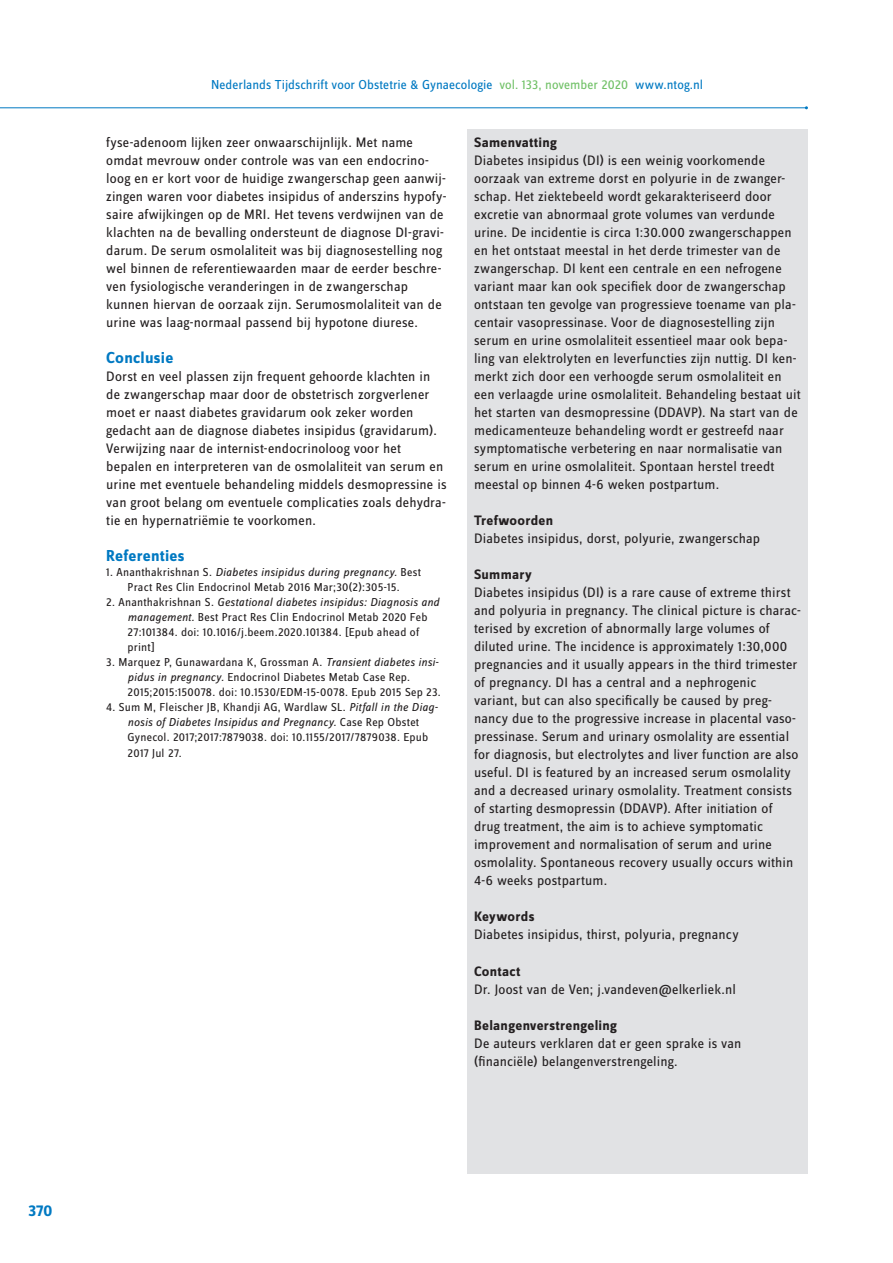
<style>
.page{position:relative;width:893px;height:1263px;background:#fff}
.page>*{position:absolute;margin:0;border:0;box-sizing:border-box;transform-origin:0 0}
.t1{font:700 16.5px "Zine Sans Dis";letter-spacing:.015em;color:#0079c2}
.t2{font:14.25px/18px "Zine Sans Dis";letter-spacing:.01em;color:#231f20}
.t3{font:700 14.25px "Zine Sans Dis";letter-spacing:.02em;color:#231f20}
.t4{font:13.5px "Zine Sans Dis";letter-spacing:.005em;color:#0079c2}
.t5{font:12px/15px "Zine Sans Dis";letter-spacing:.02em;color:#231f20}
.s1{color:#71c167}
.s2{font-style:italic}
</style>
<div class="page">
<hr style="left:0;top:107px;width:806px;height:1px;background:#0079c2">
<div style="left:468px;top:129px;width:340px;height:1044px;background:#e1e2e4"></div>
<p class="t1" style="left:28px;top:1202px;width:25px">370</p>
<p class="t4" style="left:211px;top:78px;width:494px">Nederlands Tijdschrift voor Obstetrie &amp; Gynaecologie <span class="s1">vol. 133, november 2020</span> www.ntog.nl</p>
<p class="t2" style="left:106px;top:134px;width:342px">fyse-adenoom lijken zeer onwaarschijnlijk. Met name omdat mevrouw onder controle was van een endocrino&shy;loog en er kort voor de huidige zwangerschap geen aanwij&shy;zingen waren voor diabetes insipidus of anderszins hypofy&shy;saire afwijkingen op de MRI. Het tevens verdwijnen van de klachten na de bevalling ondersteunt de diagnose DI-gravi&shy;darum. De serum osmolaliteit was bij diagnosestelling nog wel binnen de referentiewaarden maar de eerder beschre&shy;ven fysiologische veranderingen in de zwangerschap kunnen hiervan de oorzaak zijn. Serumosmolaliteit van de urine was laag-normaal passend bij hypotone diurese.</p>
<p class="t1" style="left:106px;top:350px;width:69px">Conclusie</p>
<p class="t2" style="left:106px;top:368px;width:342px">Dorst en veel plassen zijn frequent gehoorde klachten in de zwangerschap maar door de obstetrisch zorgverlener moet er naast diabetes gravidarum ook zeker worden gedacht aan de diagnose diabetes insipidus (gravidarum).<br>Verwijzing naar de internist-endocrinoloog voor het bepalen en interpreteren van de osmolaliteit van serum en urine met eventuele behandeling middels desmopressine is van groot belang om eventuele complicaties zoals dehydra&shy;tie en hypernatriëmie te voorkomen.</p>
<p class="t1" style="left:106px;top:548px;width:80px">Referenties</p>
<p class="t5" style="left:106px;top:565px;width:316px;text-align:center">1. Ananthakrishnan S. <span class="s2">Diabetes insipidus during pregnancy.</span> Best<br>Pract Res Clin Endocrinol Metab 2016 Mar;30(2):305-15.</p>
<p class="t5" style="left:128px;top:595px;width:313px;text-indent:-21px">2. Ananthakrishnan S. <span class="s2">Gestational diabetes insipidus: Diagnosis and management.</span> Best Pract Res Clin Endocrinol Metab 2020 Feb 27:101384. doi: 10.1016/j.beem.2020.101384. [Epub ahead of print]</p>
<p class="t5" style="left:128px;top:655px;width:315px;text-indent:-21px">3. Marquez P, Gunawardana K, Grossman A. <span class="s2">Transient diabetes insi&shy;pidus in pregnancy.</span> Endocrinol Diabetes Metab Case Rep.<br>2015;2015:150078. doi: 10.1530/EDM-15-0078. Epub 2015 Sep 23.</p>
<p class="t5" style="left:128px;top:700px;width:312px;text-indent:-21px">4. Sum M, Fleischer JB, Khandji AG, Wardlaw SL. <span class="s2">Pitfall in the Diag&shy;nosis of Diabetes Insipidus and Pregnancy.</span> Case Rep Obstet Gynecol. 2017;2017:7879038. doi: 10.1155/2017/7879038. Epub 2017 Jul 27.</p>
<p class="t3" style="left:474px;top:135px;width:84px">Samenvatting</p>
<p class="t2" style="left:474px;top:152px;width:328px">Diabetes insipidus (DI) is een weinig voorkomende oorzaak van extreme dorst en polyurie in de zwanger&shy;schap. Het ziektebeeld wordt gekarakteriseerd door excretie van abnormaal grote volumes van verdunde urine. De incidentie is circa 1:30.000 zwangerschappen en het ontstaat meestal in het derde trimester van de zwangerschap. DI kent een centrale en een nefrogene variant maar kan ook specifiek door de zwangerschap ontstaan ten gevolge van progressieve toename van pla&shy;centair vasopressinase. Voor de diagnosestelling zijn serum en urine osmolaliteit essentieel maar ook bepa&shy;ling van elektrolyten en leverfuncties zijn nuttig. DI ken&shy;merkt zich door een verhoogde serum osmolaliteit en een verlaagde urine osmolaliteit. Behandeling bestaat uit het starten van desmopressine (DDAVP). Na start van de medicamenteuze behandeling wordt er gestreefd naar symptomatische verbetering en naar normalisatie van serum en urine osmolaliteit. Spontaan herstel treedt meestal op binnen 4-6 weken postpartum.</p>
<p class="t3" style="left:474px;top:513px;width:81px">Trefwoorden</p>
<p class="t2" style="left:474px;top:530px;width:287px">Diabetes insipidus, dorst, polyurie, zwangerschap</p>
<p class="t3" style="left:474px;top:567px;width:59px">Summary</p>
<p class="t2" style="left:474px;top:584px;width:328px">Diabetes insipidus (DI) is a rare cause of extreme thirst and polyuria in pregnancy. The clinical picture is charac&shy;terised by excretion of abnormally large volumes of diluted urine. The incidence is approximately 1:30,000 pregnancies and it usually appears in the third trimester of pregnancy. DI has a central and a nephrogenic variant, but can also specifically be caused by preg&shy;nancy due to the progressive increase in placental vaso&shy;pressinase. Serum and urinary osmolality are essential for diagnosis, but electrolytes and liver function are also useful. DI is featured by an increased serum osmolality and a decreased urinary osmolality. Treatment consists of starting desmopressin (DDAVP). After initiation of drug treatment, the aim is to achieve symptomatic improvement and normalisation of serum and urine osmolality. Spontaneous recovery usually occurs within 4-6 weeks postpartum.</p>
<p class="t3" style="left:474px;top:909px;width:62px">Keywords</p>
<p class="t2" style="left:474px;top:926px;width:266px">Diabetes insipidus, thirst, polyuria, pregnancy</p>
<p class="t3" style="left:474px;top:963px;width:48px">Contact</p>
<p class="t2" style="left:474px;top:980px;width:263px">Dr. Joost van de Ven; j.vandeven@elkerliek.nl</p>
<p class="t3" style="left:474px;top:1017px;width:144px">Belangenverstrengeling</p>
<p class="t2" style="left:474px;top:1034px;width:269px">De auteurs verklaren dat er geen sprake is van (financiële) belangenverstrengeling.</p>
</div>
